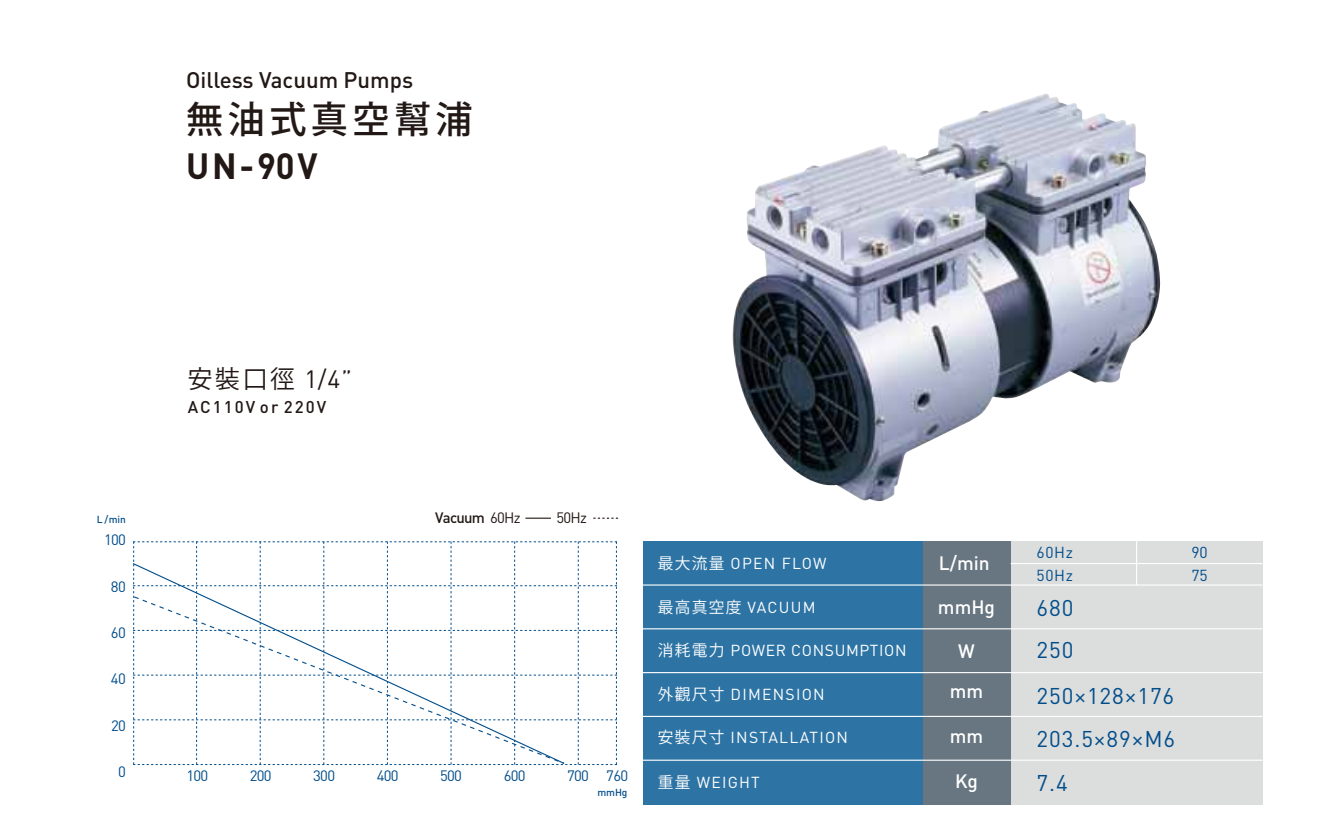
<style>
.page{position:relative;width:1342px;height:824px;background:#fff}
.page>*{position:absolute;margin:0;border:0;box-sizing:border-box;transform-origin:0 0}
.t1{font:500 37.12px "Koz Go Pr 6 N";letter-spacing:.12em;color:#221815}
.t2{font:700 36px "DIN";color:#221815;scale:.96 1}
.t3{font:24.75px "Koz Go Pro";color:#221815}
.t4{font:22.5px/42.5px "DIN";color:#024e8b}
.t5{font:500 22.28px "DIN";color:#221815}
.t6{font:500 19.12px/40.1px "DIN";color:#fff;text-align:center}
.t7{font:500 16.88px "DIN";letter-spacing:.12em;color:#221815}
.t8{font:15.75px "DIN";letter-spacing:.075em;color:#fff}
.t9{font:15.75px "DIN";letter-spacing:.04em;color:#fff}
.t10{font:15.75px/22.5px "DIN";color:#024e8b}
.t11{font:14.85px "DIN";color:#024e8b}
.t12{font:500 14.85px "DIN";letter-spacing:-.05em;color:#221815}
.t13{font:14.85px "DIN";color:#221815}
.t14{font:500 10.12px "DIN";letter-spacing:-.01em;color:#024e8b}
.s1{font-family:"DIN"}
.s2{font-weight:400}
.s3{font-family:"Koz Go Pro"}
</style>
<div class="page">
<div style="left:643px;top:541px;width:280px;height:263px;background:#2d74a5"></div>
<div style="left:923px;top:541px;width:87px;height:263px;background:#687681"></div>
<div style="left:1010px;top:541px;width:252px;height:263px;background:#dcdddd"></div>
<hr style="left:643px;top:584px;width:619px;height:1px;background:#fff">
<hr style="left:643px;top:628px;width:619px;height:1px;background:#fff">
<hr style="left:643px;top:671px;width:619px;height:2px;background:#fff">
<hr style="left:643px;top:715px;width:619px;height:1px;background:#fff">
<hr style="left:643px;top:759px;width:619px;height:1px;background:#fff">
<hr style="left:1010px;top:562px;width:252px;height:2px;background:#fff">
<hr style="left:1136px;top:540px;width:1px;height:45px;background:#fff">
<img style="left:732px;top:93px;width:428px;height:408px">
<svg style="left:133px;top:541px;width:484px;height:223px"></svg>
<svg style="left:133px;top:562px;width:432px;height:33px"></svg>
<svg style="left:133px;top:595px;width:432px;height:169px"></svg>
<svg style="left:593px;top:517px;width:25px;height:1px"></svg>
<svg style="left:525px;top:517px;width:26px;height:1px"></svg>
<p class="t5" style="left:186px;top:66px;width:228px">Oilless Vacuum Pumps</p>
<p class="t1" style="left:186px;top:98px;width:288px">無油式真空幫浦</p>
<p class="t2" style="left:186px;top:142px;width:138px">UN-90V</p>
<p class="t3" style="left:188px;top:362px;width:166px">安裝口徑 <span class="s1">1/4”</span></p>
<p class="t7" style="left:188px;top:395px;width:140px">AC110V or 220V</p>
<p class="t14" style="left:97px;top:513px;width:30px">L /min</p>
<p class="t11" style="left:104px;top:530px;width:23px">100</p>
<p class="t11" style="left:111px;top:576px;width:16px">80</p>
<p class="t11" style="left:111px;top:623px;width:16px">60</p>
<p class="t11" style="left:111px;top:669px;width:16px">40</p>
<p class="t12" style="left:435px;top:508px;width:87px">Vacuum <span class="s2">60Hz</span></p>
<p class="t13" style="left:556px;top:508px;width:32px">50Hz</p>
<p class="t11" style="left:111px;top:715px;width:16px">20</p>
<p class="t11" style="left:118px;top:762px;width:9px">0</p>
<p class="t11" style="left:186px;top:766px;width:23px">100</p>
<p class="t11" style="left:250px;top:766px;width:23px">200</p>
<p class="t11" style="left:313px;top:766px;width:23px">300</p>
<p class="t11" style="left:377px;top:766px;width:23px">400</p>
<p class="t11" style="left:440px;top:766px;width:23px">500</p>
<p class="t11" style="left:504px;top:766px;width:23px">600</p>
<p class="t11" style="left:567px;top:766px;width:62px">700 760</p>
<p class="t14" style="left:597px;top:785px;width:32px">mmHg</p>
<p class="t8" style="left:658px;top:553px;width:170px"><span class="s3">最大流量</span> OPEN FLOW</p>
<p class="t8" style="left:658px;top:597px;width:159px"><span class="s3">最高真空度</span> VACUUM</p>
<p class="t9" style="left:658px;top:640px;width:250px"><span class="s3">消耗電力</span> POWER CONSUMPTION</p>
<p class="t8" style="left:658px;top:684px;width:168px"><span class="s3">外觀尺寸</span> DIMENSION</p>
<p class="t8" style="left:658px;top:727px;width:192px"><span class="s3">安裝尺寸</span> INSTALLATION</p>
<p class="t8" style="left:658px;top:772px;width:104px"><span class="s3">重量</span> WEIGHT</p>
<p class="t6" style="left:939px;top:542px;width:52px">L/min</p>
<p class="t6" style="left:938px;top:586px;width:59px">mmHg</p>
<p class="t6" style="left:950px;top:630px;width:35px">W mm</p>
<p class="t6" style="left:950px;top:715px;width:35px">mm</p>
<p class="t6" style="left:955px;top:760px;width:25px">Kg</p>
<p class="t10" style="left:1036px;top:541px;width:38px">60Hz<br>50Hz</p>
<p class="t4" style="left:1036px;top:586px;width:38px">680</p>
<p class="t4" style="left:1036px;top:628px;width:38px">250</p>
<p class="t4" style="left:1036px;top:673px;width:140px">250×128×176<br>203.5×89×M6</p>
<p class="t4" style="left:1036px;top:761px;width:33px">7.4</p>
<p class="t10" style="left:1191px;top:541px;width:18px">90</p>
<p class="t10" style="left:1191px;top:563px;width:18px">75</p>
</div>
